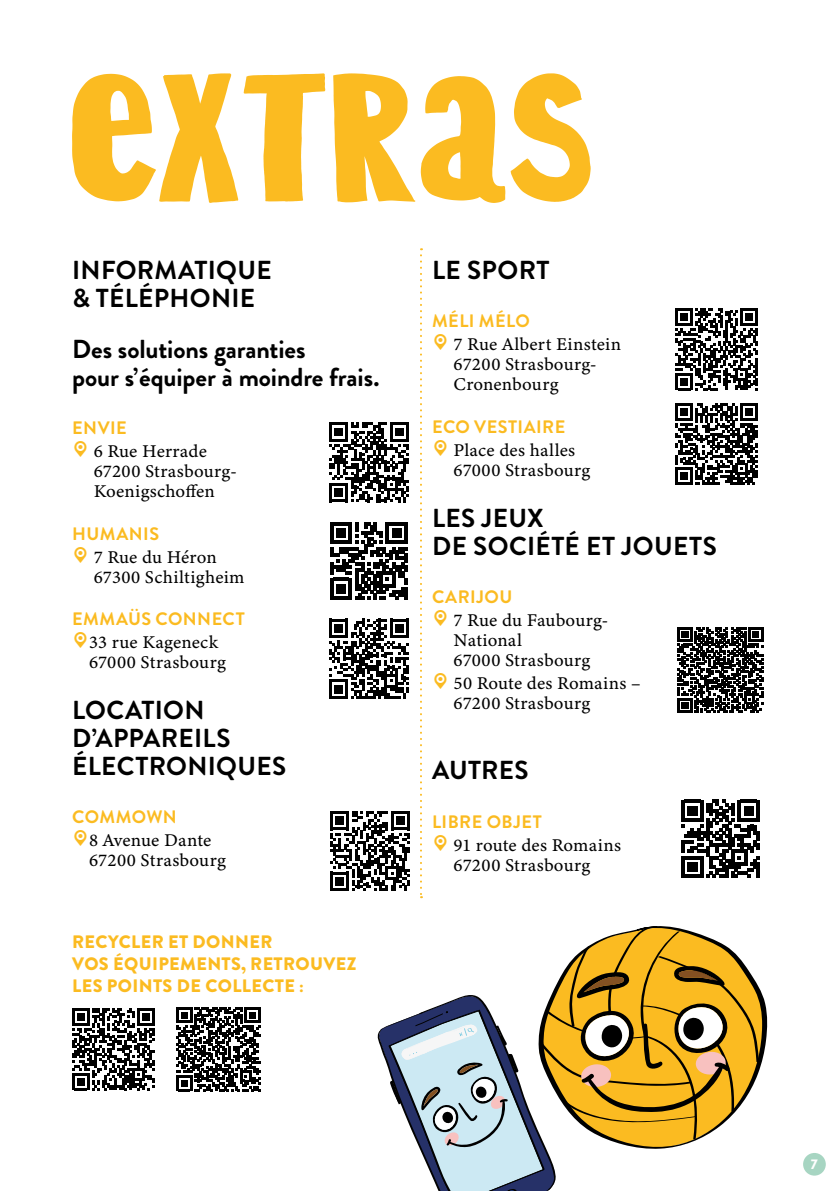
<style>
.page{position:relative;width:840px;height:1191px;background:#fff}
.page>*{position:absolute;margin:0;border:0;box-sizing:border-box;transform-origin:0 0}
.t1{font:700 26px/28px "Brandon Grotesque";letter-spacing:.01em;color:#000}
.t2{font:18px/20px "Minion Variable Concept";letter-spacing:.01em;color:#000}
.t3{font:700 18px "Brandon Grotesque";letter-spacing:.025em;color:#fbbb21}
.t4{font:900 18px/21.6px "Brandon Grotesque";letter-spacing:.02em;color:#fbbb21}
.t5{font:900 14px "Brandon Grotesque";color:#fff}
.s1{font-family:"Web Hosting Hub Glyphs";font-size:16px;color:#fbbb21}
</style>
<div class="page">
<div style="left:802px;top:1153px;width:23px;height:22px;background:#a7d5c2;border-radius:50%"></div>
<svg style="left:72px;top:1008px;width:82px;height:82px"></svg>
<svg style="left:176px;top:1007px;width:84px;height:84px"></svg>
<svg style="left:333px;top:73px;width:257px;height:130px"></svg>
<svg style="left:72px;top:73px;width:253px;height:130px"></svg>
<svg style="left:758px;top:986px;width:9px;height:88px"></svg>
<svg style="left:329px;top:422px;width:79px;height:80px"></svg>
<svg style="left:330px;top:522px;width:77px;height:77px"></svg>
<svg style="left:675px;top:308px;width:82px;height:82px"></svg>
<svg style="left:420px;top:248px;width:2px;height:650px"></svg>
<svg style="left:677px;top:627px;width:85px;height:85px"></svg>
<svg style="left:681px;top:800px;width:78px;height:78px"></svg>
<svg style="left:675px;top:403px;width:81px;height:82px"></svg>
<svg style="left:377px;top:926px;width:381px;height:265px"></svg>
<svg style="left:329px;top:618px;width:79px;height:80px"></svg>
<svg style="left:330px;top:811px;width:79px;height:80px"></svg>
<h1 class="t1" style="left:72px;top:256px;width:201px">INFORMATIQUE &amp; TÉLÉPHONIE</h1>
<h1 class="t1" style="left:72px;top:335px;width:309px">Des solutions garanties<br>pour s’équiper à moindre frais.</h1>
<p class="t3" style="left:72px;top:415px;width:56px">ENVIE</p>
<p class="t2" style="left:94px;top:441px;width:144px;text-indent:-22px"><span class="s1">ӎ</span> 6 Rue Herrade<br>67200 Strasbourg-<br>Koenigschoffen</p>
<p class="t3" style="left:72px;top:521px;width:88px">HUMANIS</p>
<p class="t2" style="left:94px;top:546px;width:152px;text-indent:-22px"><span class="s1">ӎ</span> 7 Rue du Héron<br>67300 Schiltigheim</p>
<p class="t3" style="left:72px;top:606px;width:174px">EMMAÜS CONNECT</p>
<p class="t2" style="left:89px;top:632px;width:138px;text-indent:-17px"><span class="s1">ӎ</span>33 rue Kageneck<br>67000 Strasbourg</p>
<h1 class="t1" style="left:72px;top:696px;width:215px">LOCATION<br>D’APPAREILS<br>ÉLECTRONIQUES</h1>
<p class="t3" style="left:72px;top:804px;width:106px">COMMOWN</p>
<p class="t2" style="left:89px;top:830px;width:138px;text-indent:-17px"><span class="s1">ӎ</span>8 Avenue Dante<br>67200 Strasbourg</p>
<p class="t4" style="left:72px;top:931px;width:286px">RECYCLER ET DONNER<br>VOS ÉQUIPEMENTS, RETROUVEZ<br>LES POINTS DE COLLECTE :</p>
<h1 class="t1" style="left:432px;top:256px;width:119px">LE SPORT</h1>
<p class="t3" style="left:432px;top:309px;width:99px">MÉLI MÉLO</p>
<p class="t2" style="left:453px;top:334px;width:169px;text-indent:-22px"><span class="s1">ӎ</span> 7 Rue Albert Einstein<br>67200 Strasbourg-<br>Cronenbourg</p>
<p class="t3" style="left:432px;top:414px;width:134px">ECO VESTIAIRE</p>
<p class="t2" style="left:453px;top:440px;width:138px;text-indent:-22px"><span class="s1">ӎ</span> Place des halles<br>67000 Strasbourg</p>
<h1 class="t1" style="left:432px;top:504px;width:286px">LES JEUX<br>DE SOCIÉTÉ ET JOUETS</h1>
<p class="t3" style="left:432px;top:584px;width:82px">CARIJOU</p>
<p class="t2" style="left:453px;top:610px;width:156px;text-indent:-22px"><span class="s1">ӎ</span> 7 Rue du Faubourg-<br>National<br>67000 Strasbourg</p>
<p class="t2" style="left:453px;top:672px;width:188px;text-indent:-22px"><span class="s1">ӎ</span> 50 Route des Romains –<br>67200 Strasbourg</p>
<h1 class="t1" style="left:432px;top:756px;width:98px">AUTRES</h1>
<p class="t3" style="left:432px;top:809px;width:111px">LIBRE OBJET</p>
<p class="t2" style="left:432px;top:834px;width:190px;text-align:center"><span class="s1">ӎ</span> 91 route des Romains<br>67200 Strasbourg</p>
<p class="t5" style="left:810px;top:1153px;width:8px">7</p>
</div>
